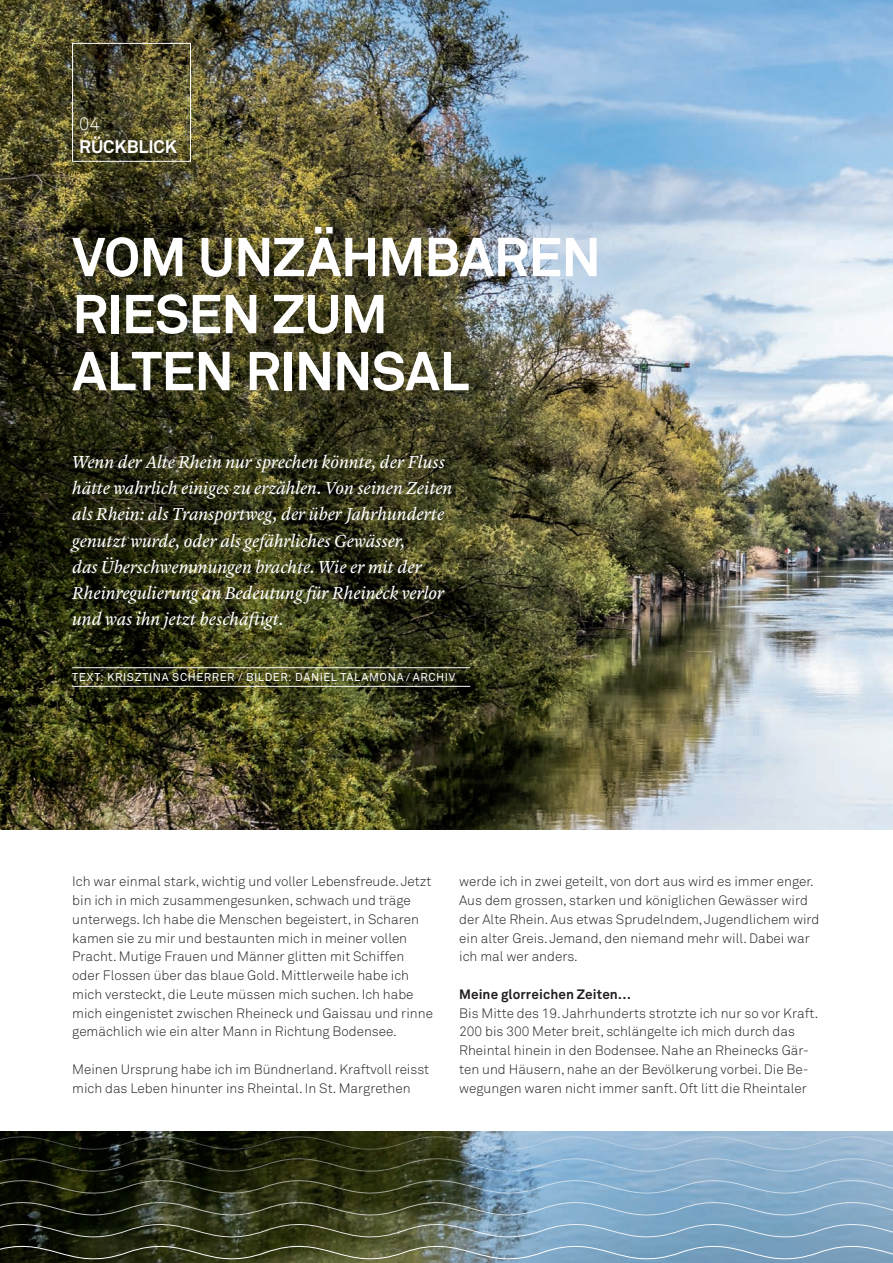
<style>
.page{position:relative;width:893px;height:1263px;background:#fff}
.page>*{position:absolute;margin:0;border:0;box-sizing:border-box;transform-origin:0 0}
.t1{font:700 54px/57px "Akkurat Pro";letter-spacing:-.015em;color:#fff}
.t2{font:italic 18px/26.2px "Lyon Text";letter-spacing:-.005em;color:#fff}
.t3{font:700 18px "Akkurat Pro";letter-spacing:-.005em;color:#fff}
.t4{font:300 18px "Akkurat Pro";color:#fff}
.t5{font:300 13.5px/18.8px "Akkurat Pro";color:#231f20}
.t6{font:700 13.5px "Akkurat Pro";letter-spacing:.005em;color:#231f20}
.t7{font:11.25px "Akkurat Pro";letter-spacing:.05em;color:#fff}
</style>
<div class="page">
<img style="left:0;top:0;width:893px;height:1224px">
<div style="left:0;top:830px;width:893px;height:300px;background:#fff"></div>
<svg style="left:0;top:1136px;width:893px;height:14px;background:#5a6b6f"></svg>
<svg style="left:0;top:1158px;width:893px;height:13px;background:#56696d"></svg>
<svg style="left:0;top:1180px;width:893px;height:13px;background:#586c6e"></svg>
<svg style="left:0;top:1202px;width:893px;height:13px;background:#5b7071"></svg>
<svg style="left:0;top:1224px;width:893px;height:39px;background:#5f7373"></svg>
<div style="left:72px;top:43px;width:119px;height:119px;border:1px solid #fff"></div>
<hr style="left:72px;top:667px;width:398px;height:1px;background:#fff">
<hr style="left:72px;top:686px;width:398px;height:1px;background:#fff">
<h2 class="t4" style="left:79px;top:113px;width:22px">04</h2>
<h2 class="t3" style="left:79px;top:135px;width:99px">RÜCKBLICK</h2>
<h1 class="t1" style="left:72px;top:229px;width:530px">VOM UNZÄHMBAREN<br>RIESEN ZUM<br>ALTEN RINNSAL</h1>
<p class="t2" style="left:72px;top:447px;width:382px">Wenn der Alte Rhein nur sprechen könnte, der Fluss hätte wahrlich einiges zu erzählen. Von seinen Zeiten als Rhein: als Transportweg, der über Jahrhunderte genutzt wurde, oder als gefährliches Gewässer,<br>das Überschwemmungen brachte. Wie er mit der Rheinregulierung an Bedeutung für Rheineck verlor und was ihn jetzt beschäftigt.</p>
<p class="t7" style="left:72px;top:670px;width:384px">TEXT: KRISZTINA SCHERRER / BILDER: DANIEL TALAMONA / ARCHIV</p>
<p class="t5" style="left:72px;top:872px;width:362px">Ich war einmal stark, wichtig und voller Lebensfreude. Jetzt bin ich in mich zusammengesunken, schwach und träge unterwegs. Ich habe die Menschen begeistert, in Scharen kamen sie zu mir und bestaunten mich in meiner vollen Pracht. Mutige Frauen und Männer glitten mit Schiffen oder Flossen über das blaue Gold. Mittlerweile habe ich mich versteckt, die Leute müssen mich suchen. Ich habe mich eingenistet zwischen Rheineck und Gaissau und rinne gemächlich wie ein alter Mann in Richtung Bodensee.</p>
<p class="t5" style="left:72px;top:1060px;width:358px">Meinen Ursprung habe ich im Bündnerland. Kraftvoll reisst mich das Leben hinunter ins Rheintal. In St. Margrethen</p>
<p class="t5" style="left:459px;top:872px;width:362px">werde ich in zwei geteilt, von dort aus wird es immer enger.<br>Aus dem grossen, starken und königlichen Gewässer wird der Alte Rhein. Aus etwas Sprudelndem, Jugendlichem wird ein alter Greis. Jemand, den niemand mehr will. Dabei war ich mal wer anders.</p>
<p class="t6" style="left:459px;top:986px;width:174px">Meine glorreichen Zeiten…</p>
<p class="t5" style="left:459px;top:1004px;width:361px">Bis Mitte des 19. Jahrhunderts strotzte ich nur so vor Kraft.<br>200 bis 300 Meter breit, schlängelte ich mich durch das Rheintal hinein in den Bodensee. Nahe an Rheinecks Gär&shy;ten und Häusern, nahe an der Bevölkerung vorbei. Die Be&shy;wegungen waren nicht immer sanft. Oft litt die Rheintaler</p>
</div>
